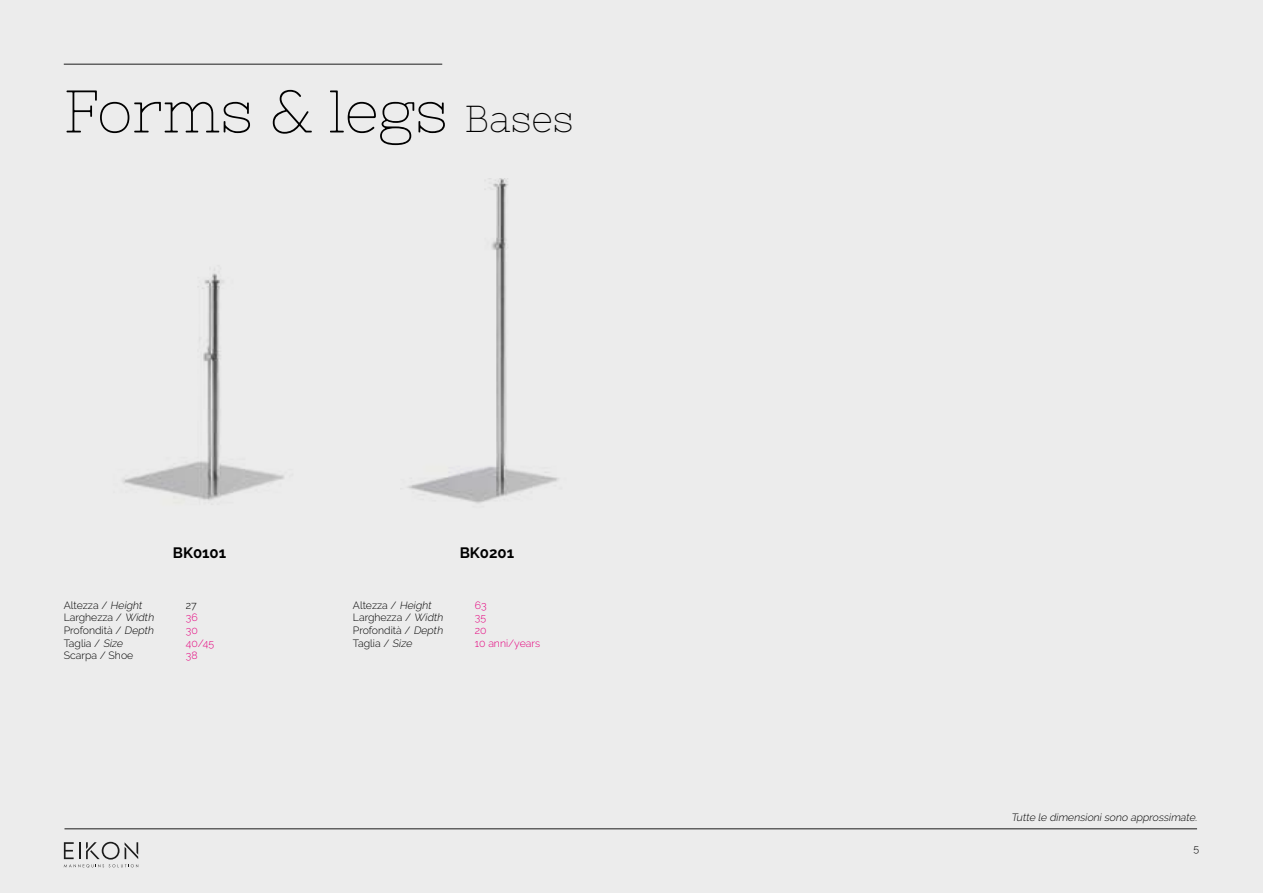
<style>
.page{position:relative;width:1263px;height:893px;background:#ececec}
.page>*{position:absolute;margin:0;border:0;box-sizing:border-box;transform-origin:0 0}
.t1{font:60px "Nixie One";color:#000}
.t2{font:700 15px "Raleway";color:#000}
.t3{font:300 10.5px/12.6px "Raleway";color:#000}
.t4{font:italic 300 10.5px "Raleway";color:#000}
.t5{font:300 10.5px/12.6px "Raleway";color:#e5007d}
.s1{font-size:37.5px}
.s2{font-style:italic}
</style>
<div class="page">
<img style="left:407px;top:178px;width:152px;height:326px">
<img style="left:122px;top:269px;width:162px;height:232px">
<hr style="left:64px;top:64px;width:378px;height:1px;background:#1c1c1c">
<hr style="left:64px;top:828px;width:1133px;height:1px;background:#1c1c1c">
<svg style="left:64px;top:842px;width:74px;height:25px"></svg>
<h1 class="t1" style="left:64px;top:90px;width:511px">Forms &amp; legs <span class="s1">Bases</span></h1>
<p class="t3" style="left:64px;top:600px;width:93px">Altezza / <span class="s2">Height<br></span>Larghezza / <span class="s2">Width<br></span>Profondità / <span class="s2">Depth<br></span>Taglia / <span class="s2">Size<br></span>Scarpa / Shoe</p>
<h2 class="t2" style="left:173px;top:548px;width:55px">BK0101</h2>
<p class="t3" style="left:186px;top:600px;width:12px">27</p>
<p class="t5" style="left:186px;top:612px;width:30px">36<br>30<br>40/45<br>38</p>
<h2 class="t2" style="left:460px;top:548px;width:56px">BK0201</h2>
<p class="t3" style="left:353px;top:600px;width:93px">Altezza / <span class="s2">Height<br></span>Larghezza / <span class="s2">Width<br></span>Profondità / <span class="s2">Depth<br></span>Taglia / <span class="s2">Size</span></p>
<p class="t5" style="left:475px;top:600px;width:67px">63<br>35<br>20<br>10 anni/years</p>
<p class="t4" style="left:1011px;top:813px;width:189px">Tutte le dimensioni sono approssimate.</p>
<p class="t3" style="left:1193px;top:843px;width:7px">5</p>
</div>
